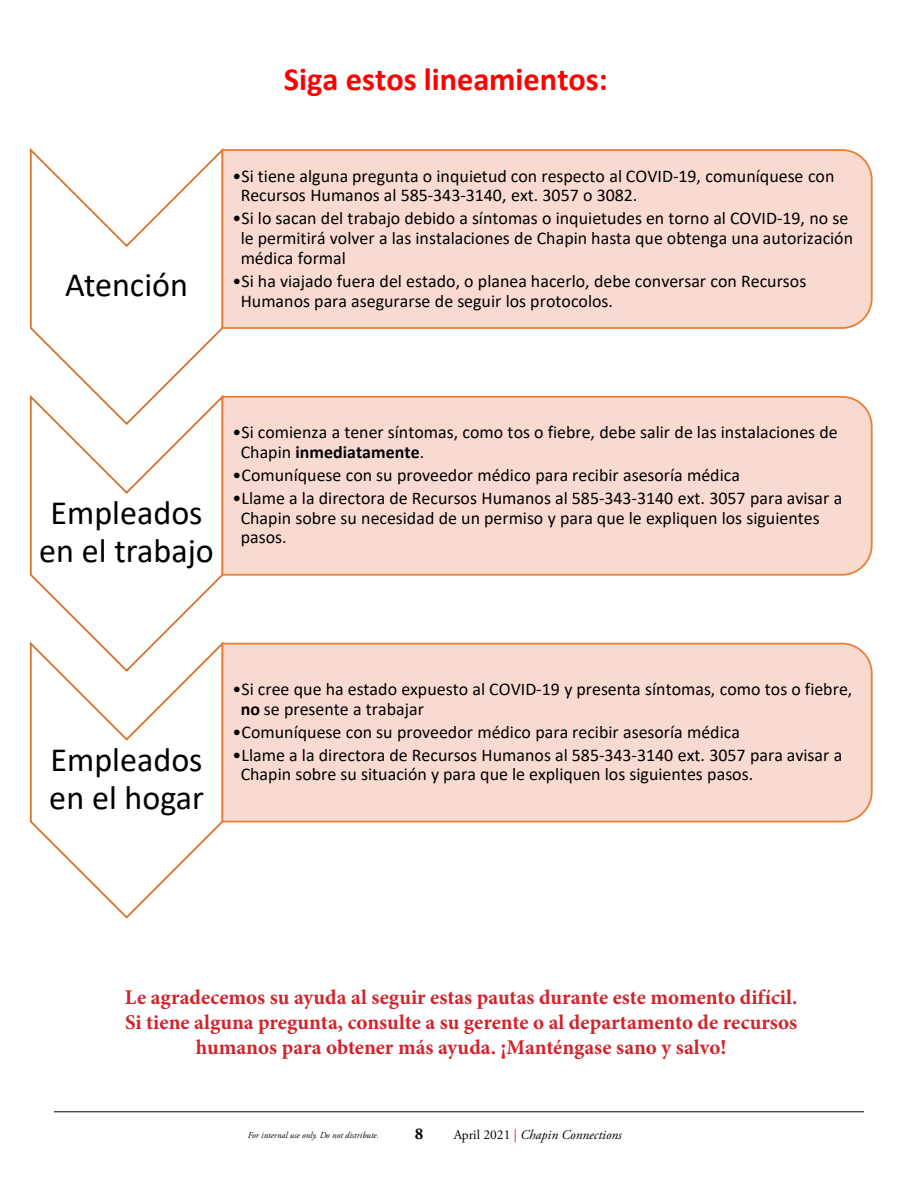
<style>
.page{position:relative;width:918px;height:1188px;background:#fff}
.page>*{position:absolute;margin:0;border:0;box-sizing:border-box;transform-origin:0 0}
.t1{font:34.05px/37.5px "Calibri";color:#000;text-align:center}
.t2{font:700 32.4px "Calibri";color:#f00}
.t3{font:700 21px/25.2px "Minion Pro";color:#d2232a;text-align:center}
.t4{font:17.85px/19.8px "Calibri";color:#000}
.t5{font:700 16.5px "Adobe Garamond Pro";color:#000}
.t6{font:italic 13.5px "Adobe Garamond Pro";color:#000}
.t7{font:italic 9px "Adobe Garamond Pro";color:#000}
.s1{font-weight:700}
.s2{font-style:normal}
.s3{font-style:normal;color:#d31245}
</style>
<div class="page">
<hr style="left:54px;top:1111px;width:810px;height:1px;background:#000">
<svg style="left:29px;top:148px;width:193px;height:244px"></svg>
<div style="left:221px;top:148px;width:652px;height:182px;background:#f8dad1"></div>
<svg style="left:29px;top:392px;width:195px;height:247px"></svg>
<div style="left:221px;top:395px;width:652px;height:182px;background:#f8dad1"></div>
<svg style="left:29px;top:639px;width:195px;height:280px"></svg>
<div style="left:221px;top:642px;width:652px;height:181px;background:#f8dad1"></div>
<h1 class="t1" style="left:65px;top:266px;width:124px">Atención</h1>
<h2 class="t2" style="left:284px;top:56px;width:325px">Siga estos lineamientos:</h2>
<p class="t4" style="left:241px;top:165px;width:595px;text-indent:-8px">•Si tiene alguna pregunta o inquietud con respecto al COVID-19, comuníquese con<br>Recursos Humanos al 585-343-3140, ext. 3057 o 3082.</p>
<p class="t4" style="left:241px;top:208px;width:614px;text-indent:-8px">•Si lo sacan del trabajo debido a síntomas o inquietudes en torno al COVID-19, no se le permitirá volver a las instalaciones de Chapin hasta que obtenga una autorización médica formal</p>
<p class="t4" style="left:241px;top:270px;width:567px;text-indent:-8px">•Si ha viajado fuera del estado, o planea hacerlo, debe conversar con Recursos<br>Humanos para asegurarse de seguir los protocolos.</p>
<h1 class="t1" style="left:39px;top:494px;width:176px">Empleados en el trabajo</h1>
<p class="t4" style="left:241px;top:422px;width:599px;text-indent:-8px">•Si comienza a tener síntomas, como tos o fiebre, debe salir de las instalaciones de<br>Chapin <span class="s1">inmediatamente</span>.</p>
<p class="t4" style="left:233px;top:465px;width:509px">•Comuníquese con su proveedor médico para recibir asesoría médica</p>
<p class="t4" style="left:241px;top:488px;width:603px;text-indent:-8px">•Llame a la directora de Recursos Humanos al 585-343-3140 ext. 3057 para avisar a<br>Chapin sobre su necesidad de un permiso y para que le expliquen los siguientes pasos.</p>
<h1 class="t1" style="left:49px;top:740px;width:156px;text-align:left">Empleados en el hogar</h1>
<p class="t4" style="left:241px;top:679px;width:613px;text-indent:-8px">•Si cree que ha estado expuesto al COVID-19 y presenta síntomas, como tos o fiebre, <span class="s1">no</span> se presente a trabajar</p>
<p class="t4" style="left:233px;top:721px;width:509px">•Comuníquese con su proveedor médico para recibir asesoría médica</p>
<p class="t4" style="left:241px;top:744px;width:603px;text-indent:-8px">•Llame a la directora de Recursos Humanos al 585-343-3140 ext. 3057 para avisar a<br>Chapin sobre su situación y para que le expliquen los siguientes pasos.</p>
<p class="t3" style="left:125px;top:984px;width:674px">Le agradecemos su ayuda al seguir estas pautas durante este momento difícil.<br>Si tiene alguna pregunta, consulte a su gerente o al departamento de recursos humanos para obtener más ayuda. ¡Manténgase sano y salvo!</p>
<p class="t7" style="left:248px;top:1130px;width:133px">For internal use only. Do not distribute.</p>
<p class="t5" style="left:415px;top:1125px;width:10px">8</p>
<p class="t6" style="left:454px;top:1127px;width:170px"><span class="s2">April 2021</span> <span class="s3">|</span> Chapin Connections</p>
</div>
